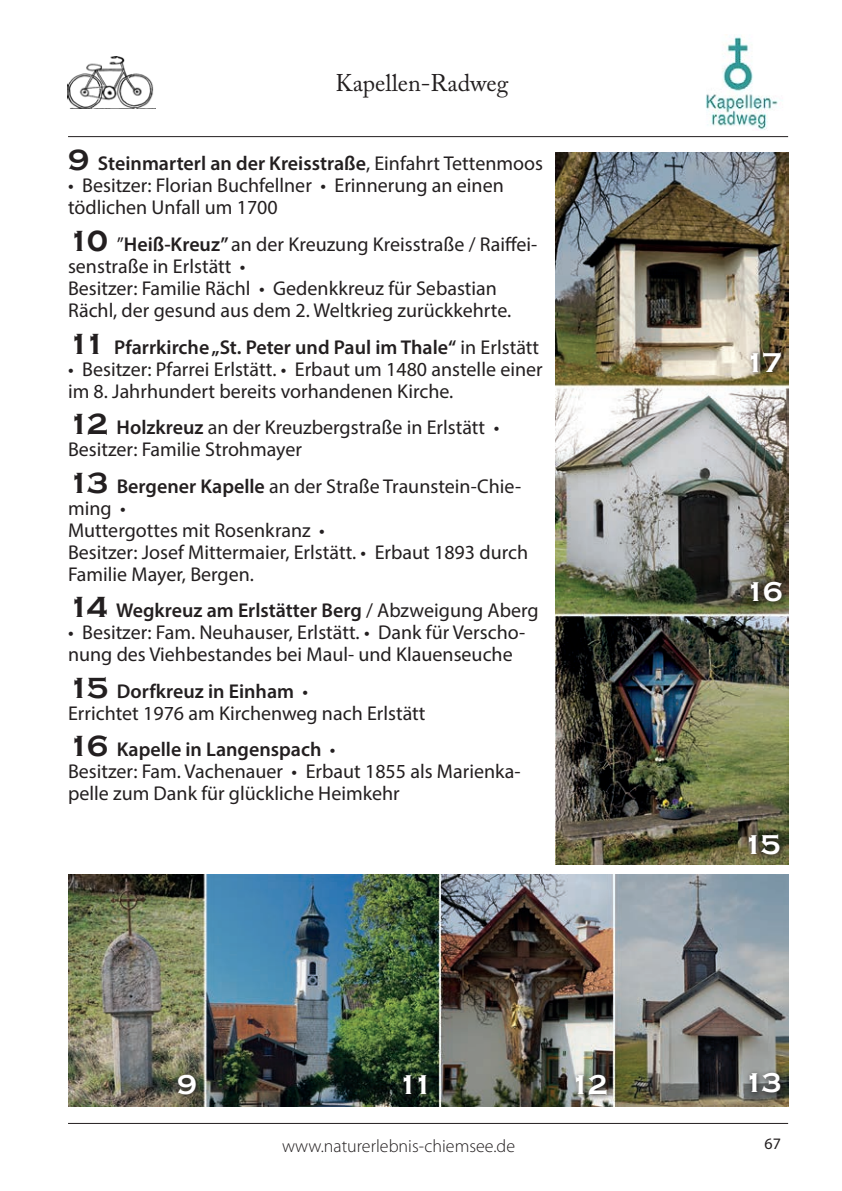
<style>
.page{position:relative;width:842px;height:1191px;background:#fff}
.page>*{position:absolute;margin:0;border:0;box-sizing:border-box;transform-origin:0 0}
.t1{font:700 28px "Copperplate Gothic";letter-spacing:-.09em;color:#fff}
.t2{font:24px "Adobe Caslon Pro";color:#231f20}
.t3{font:20px/22px "Myriad Pro";color:#231f20}
.t4{font:600 20px "Myriad Pro";color:#231f20}
.t5{font:300 18px "Myriad Pro";color:#231f20}
.t6{font:16px "Myriad Pro";color:#231f20}
.s1{font-family:"Copperplate Gothic";font-weight:700;font-size:30px}
.s2{font-weight:400}
.s3{font-weight:600}
</style>
<div class="page">
<hr style="left:68px;top:136px;width:720px;height:1px;background:#231f20">
<hr style="left:68px;top:1123px;width:720px;height:1px;background:#231f20">
<img style="left:68px;top:874px;width:720px;height:233px">
<img style="left:556px;top:152px;width:232px;height:712px">
<img style="left:705px;top:37px;width:78px;height:93px">
<img style="left:68px;top:56px;width:88px;height:53px">
<svg style="left:174px;top:1070px;width:29px;height:31px"></svg>
<svg style="left:399px;top:1070px;width:34px;height:31px"></svg>
<svg style="left:571px;top:1070px;width:42px;height:31px"></svg>
<svg style="left:745px;top:1069px;width:42px;height:30px"></svg>
<svg style="left:744px;top:830px;width:43px;height:31px"></svg>
<svg style="left:746px;top:578px;width:43px;height:30px"></svg>
<svg style="left:746px;top:348px;width:42px;height:30px"></svg>
<p class="t2" style="left:335px;top:69px;width:175px">Kapellen-Radweg</p>
<p class="t4" style="left:68px;top:151px;width:476px"><span class="s1">9</span> Steinmarterl an der Kreisstraße<span class="s2">, Einfahrt Tettenmoos</span></p>
<p class="t3" style="left:68px;top:174px;width:437px">• Besitzer: Florian Buchfellner • Erinnerung an einen tödlichen Unfall um 1700</p>
<p class="t3" style="left:68px;top:233px;width:471px"><span class="s1">10</span> ”<span class="s3">Heiß-Kreuz”</span> an der Kreuzung Kreisstraße / Raiffei&shy;senstraße in Erlstätt •<br>Besitzer: Familie Rächl • Gedenkkreuz für Sebastian Rächl, der gesund aus dem 2. Weltkrieg zurückkehrte.</p>
<p class="t4" style="left:68px;top:334px;width:473px"><span class="s1">11</span> Pfarrkirche „St. Peter und Paul im Thale“ <span class="s2">in Erlstätt</span></p>
<p class="t3" style="left:68px;top:357px;width:476px">• Besitzer: Pfarrei Erlstätt. • Erbaut um 1480 anstelle einer im 8. Jahrhundert bereits vorhandenen Kirche.</p>
<p class="t3" style="left:68px;top:416px;width:433px"><span class="s1">12</span> <span class="s3">Holzkreuz</span> an der Kreuzbergstraße in Erlstätt •<br>Besitzer: Familie Strohmayer</p>
<p class="t3" style="left:68px;top:474px;width:462px"><span class="s1">13</span> <span class="s3">Bergener Kapelle</span> an der Straße Traunstein-Chie&shy;ming •<br>Muttergottes mit Rosenkranz •<br>Besitzer: Josef Mittermaier, Erlstätt. • Erbaut 1893 durch Familie Mayer, Bergen.</p>
<p class="t4" style="left:68px;top:597px;width:472px"><span class="s1">14</span> Wegkreuz am Erlstätter Berg <span class="s2">/ Abzweigung Aberg</span></p>
<p class="t3" style="left:68px;top:621px;width:459px">• Besitzer: Fam. Neuhauser, Erlstätt. • Dank für Verscho&shy;nung des Viehbestandes bei Maul- und Klauenseuche</p>
<p class="t3" style="left:68px;top:679px;width:359px"><span class="s1">15</span> <span class="s3">Dorfkreuz in Einham</span> •<br>Errichtet 1976 am Kirchenweg nach Erlstätt</p>
<p class="t3" style="left:68px;top:738px;width:454px"><span class="s1">16</span> <span class="s3">Kapelle in Langenspach</span> •<br>Besitzer: Fam. Vachenauer • Erbaut 1855 als Marienka&shy;pelle zum Dank für glückliche Heimkehr</p>
<h1 class="t1" style="left:745px;top:347px;width:39px">17</h1>
<h1 class="t1" style="left:745px;top:576px;width:39px">16</h1>
<h1 class="t1" style="left:743px;top:829px;width:39px">15</h1>
<h1 class="t1" style="left:177px;top:1069px;width:21px">9</h1>
<h1 class="t1" style="left:398px;top:1069px;width:37px">11</h1>
<h1 class="t1" style="left:570px;top:1069px;width:39px">12</h1>
<h1 class="t1" style="left:744px;top:1067px;width:39px">13</h1>
<p class="t5" style="left:282px;top:1135px;width:234px">www.naturerlebnis-chiemsee.de</p>
<p class="t6" style="left:765px;top:1133px;width:18px">67</p>
</div>
